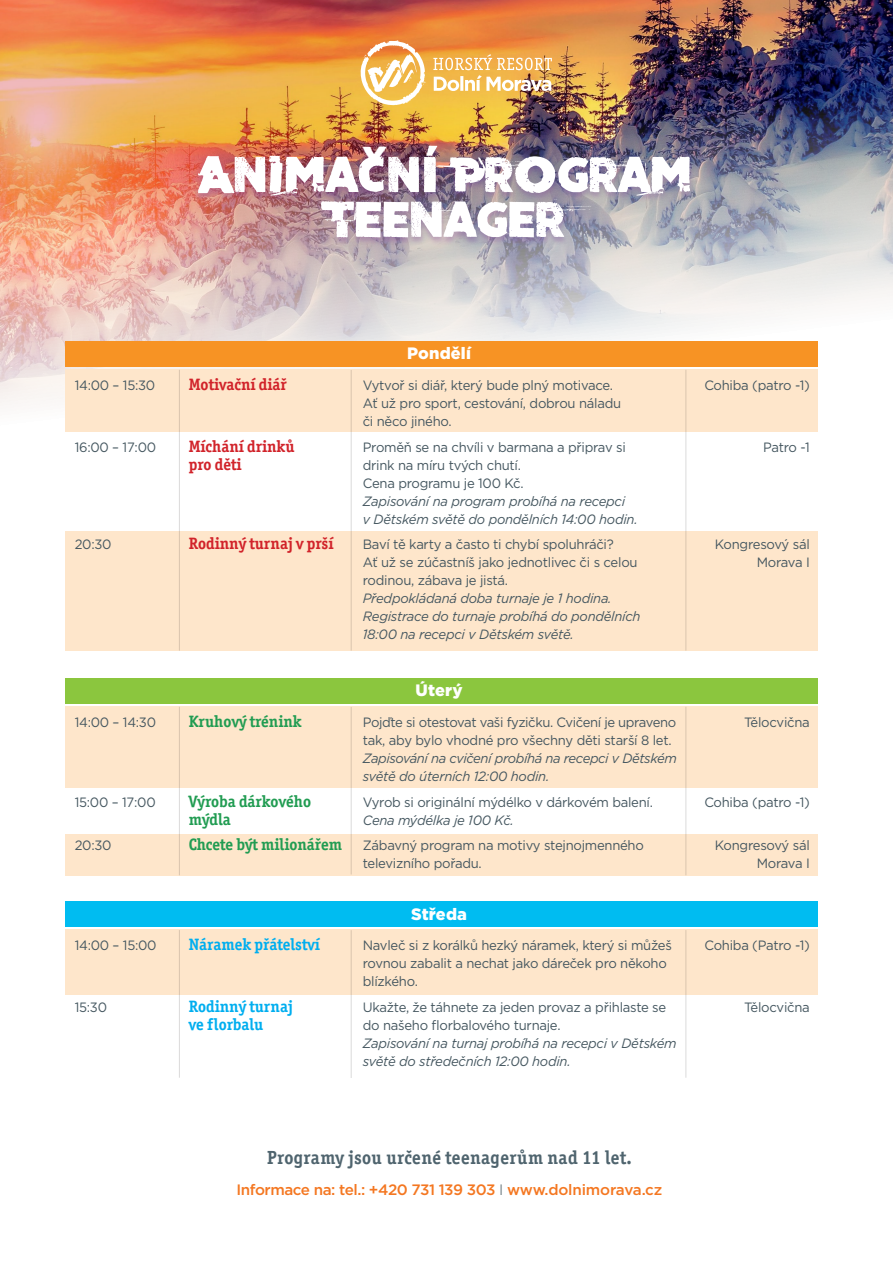
<style>
.page{position:relative;width:893px;height:1263px;background:#fff}
.page>*{position:absolute;margin:0;border:0;box-sizing:border-box;transform-origin:0 0}
.t1{font:51.9px "Cutthecrap";color:#fff;scale:1.08 1}
.t2{font:19.65px "Cutthecrap";color:#fff;scale:2.18 1}
.t3{font:700 19.05px "Officina Ser Itc TCE";letter-spacing:.02em;color:#4f646e;scale:.95 1}
.t4{font:700 16.5px "Officina Ser Itc TCE";color:#219c52}
.t5{font:700 16.5px "Officina Ser Itc TCE";color:#d1232a}
.t6{font:700 16.5px "Officina Ser Itc TCE";color:#00aeef}
.t7{font:900 16.5px "Gotham";letter-spacing:.01em;color:#fff}
.t8{font:500 15px "Gotham";letter-spacing:-.03em;color:#f47721}
.t9{font:13.5px "Gotham";letter-spacing:-.02em;color:#455760}
.t10{font:italic 13.5px "Gotham";letter-spacing:-.02em;color:#455760}
.s1{font-weight:300;color:#455760}
</style>
<div class="page">
<img style="left:0;top:290px;width:893px;height:233px">
<img style="left:0;top:0;width:893px;height:290px">
<div style="left:193px;top:146px;width:501px;height:100px;background:#864a9d;opacity:.32"></div>
<svg style="left:360px;top:40px;width:67px;height:65px"></svg>
<svg style="left:433px;top:54px;width:119px;height:37px"></svg>
<div style="left:65px;top:369px;width:753px;height:63px;background:#fee6cb"></div>
<div style="left:65px;top:341px;width:753px;height:26px;background:#f79324"></div>
<div style="left:65px;top:531px;width:753px;height:120px;background:#fee6cb"></div>
<hr style="left:179px;top:370px;width:1px;height:281px;background:#231f20">
<hr style="left:351px;top:370px;width:1px;height:281px;background:#231f20">
<hr style="left:685px;top:370px;width:1px;height:281px;background:#231f20">
<div style="left:65px;top:706px;width:753px;height:82px;background:#fee6cb"></div>
<div style="left:65px;top:678px;width:753px;height:25px;background:#8bc63e"></div>
<div style="left:65px;top:835px;width:753px;height:41px;background:#fee6cb"></div>
<hr style="left:179px;top:707px;width:1px;height:168px;background:#231f20">
<hr style="left:351px;top:707px;width:1px;height:167px;background:#231f20">
<hr style="left:685px;top:707px;width:1px;height:168px;background:#231f20">
<div style="left:65px;top:929px;width:753px;height:66px;background:#fee6cb"></div>
<div style="left:65px;top:901px;width:753px;height:26px;background:#00bcf1"></div>
<hr style="left:179px;top:930px;width:1px;height:148px;background:#231f20">
<hr style="left:351px;top:930px;width:1px;height:148px;background:#231f20">
<hr style="left:685px;top:930px;width:1px;height:148px;background:#231f20">
<p class="t1" style="left:198px;top:145px;width:458px">ANIMACČNÍ PROGRAM</p>
<p class="t1" style="left:325px;top:190px;width:248px">TEENAGER</p>
<p class="t2" style="left:362px;top:142px;width:13px">V</p>
<p class="t7" style="left:407px;top:342px;width:65px">Pondělí</p>
<p class="t9" style="left:75px;top:377px;width:82px">14:00 – 15:30</p>
<p class="t5" style="left:189px;top:374px;width:100px">Motivační diář</p>
<p class="t9" style="left:363px;top:377px;width:252px">Vytvoř si diář, který bude plný motivace.</p>
<p class="t9" style="left:704px;top:377px;width:107px">Cohiba (patro -1)</p>
<p class="t9" style="left:363px;top:395px;width:260px">Ať už pro sport, cestování, dobrou náladu</p>
<p class="t9" style="left:363px;top:413px;width:90px">či něco jiného.</p>
<p class="t9" style="left:75px;top:438px;width:83px">16:00 – 17:00</p>
<p class="t5" style="left:189px;top:436px;width:107px">Míchání drinků</p>
<p class="t9" style="left:363px;top:438px;width:265px">Proměň se na chvíli v barmana a připrav si</p>
<p class="t9" style="left:763px;top:438px;width:48px">Patro -1</p>
<p class="t5" style="left:189px;top:454px;width:54px">pro děti</p>
<p class="t9" style="left:363px;top:456px;width:160px">drink na míru tvých chutí.</p>
<p class="t9" style="left:363px;top:474px;width:162px">Cena programu je 100 Kč.</p>
<p class="t10" style="left:363px;top:492px;width:264px">Zapisování na program probíhá na recepci</p>
<p class="t10" style="left:363px;top:510px;width:276px">v Dětském světě do pondělních 14:00 hodin.</p>
<p class="t9" style="left:75px;top:536px;width:38px">20:30</p>
<p class="t5" style="left:189px;top:533px;width:146px">Rodinný turnaj v prší</p>
<p class="t9" style="left:363px;top:536px;width:253px">Baví tě karty a často ti chybí spoluhráči?</p>
<p class="t9" style="left:715px;top:536px;width:96px">Kongresový sál</p>
<p class="t9" style="left:363px;top:554px;width:276px">Ať už se zúčastníš jako jednotlivec či s celou</p>
<p class="t9" style="left:757px;top:554px;width:54px">Morava I</p>
<p class="t9" style="left:363px;top:572px;width:147px">rodinou, zábava je jistá.</p>
<p class="t10" style="left:363px;top:590px;width:250px">Předpokládaná doba turnaje je 1 hodina.</p>
<p class="t10" style="left:363px;top:608px;width:279px">Registrace do turnaje probíhá do pondělních</p>
<p class="t10" style="left:363px;top:626px;width:212px">18:00 na recepci v Dětském světě.</p>
<p class="t7" style="left:416px;top:679px;width:48px">Úterý</p>
<p class="t9" style="left:75px;top:713px;width:83px">14:00 – 14:30</p>
<p class="t4" style="left:189px;top:711px;width:115px">Kruhový trénink</p>
<p class="t9" style="left:363px;top:713px;width:315px">Pojďte si otestovat vaši fyzičku. Cvičení je upraveno</p>
<p class="t9" style="left:744px;top:713px;width:67px">Tělocvična</p>
<p class="t9" style="left:363px;top:731px;width:310px">tak, aby bylo vhodné pro všechny děti starší 8 let.</p>
<p class="t10" style="left:363px;top:749px;width:316px">Zapisování na cvičení probíhá na recepci v Dětském</p>
<p class="t10" style="left:363px;top:767px;width:188px">světě do úterních 12:00 hodin.</p>
<p class="t9" style="left:75px;top:793px;width:82px">15:00 – 17:00</p>
<p class="t4" style="left:189px;top:791px;width:124px">Výroba dárkového</p>
<p class="t9" style="left:363px;top:793px;width:292px">Vyrob si originální mýdélko v dárkovém balení.</p>
<p class="t9" style="left:704px;top:793px;width:107px">Cohiba (patro -1)</p>
<p class="t4" style="left:189px;top:809px;width:44px">mýdla</p>
<p class="t10" style="left:363px;top:811px;width:153px">Cena mýdélka je 100 Kč.</p>
<p class="t9" style="left:75px;top:836px;width:38px">20:30</p>
<p class="t4" style="left:189px;top:834px;width:155px">Chcete být milionářem</p>
<p class="t9" style="left:363px;top:836px;width:283px">Zábavný program na motivy stejnojmenného</p>
<p class="t9" style="left:715px;top:836px;width:96px">Kongresový sál</p>
<p class="t9" style="left:363px;top:854px;width:121px">televizního pořadu.</p>
<p class="t9" style="left:757px;top:854px;width:54px">Morava I</p>
<p class="t7" style="left:411px;top:902px;width:57px">Středa</p>
<p class="t9" style="left:75px;top:937px;width:83px">14:00 – 15:00</p>
<p class="t6" style="left:189px;top:934px;width:133px">Náramek přátelství</p>
<p class="t9" style="left:363px;top:937px;width:311px">Navleč si z korálků hezký náramek, který si můžeš</p>
<p class="t9" style="left:704px;top:937px;width:107px">Cohiba (Patro -1)</p>
<p class="t9" style="left:363px;top:955px;width:306px">rovnou zabalit a nechat jako dáreček pro někoho</p>
<p class="t9" style="left:363px;top:973px;width:57px">blízkého.</p>
<p class="t9" style="left:75px;top:998px;width:34px">15:30</p>
<p class="t6" style="left:189px;top:996px;width:105px">Rodinný turnaj</p>
<p class="t9" style="left:363px;top:998px;width:305px">Ukažte, že táhnete za jeden provaz a přihlaste se</p>
<p class="t9" style="left:744px;top:998px;width:67px">Tělocvična</p>
<p class="t6" style="left:189px;top:1014px;width:76px">ve florbalu</p>
<p class="t9" style="left:363px;top:1016px;width:199px">do našeho florbalového turnaje.</p>
<p class="t10" style="left:363px;top:1034px;width:315px">Zapisování na turnaj probíhá na recepci v Dětském</p>
<p class="t10" style="left:363px;top:1052px;width:209px">světě do středečních 12:00 hodin.</p>
<p class="t3" style="left:267px;top:1146px;width:386px">Programy jsou určené teenagerům nad 11 let.</p>
<p class="t8" style="left:237px;top:1179px;width:427px">Informace na: tel.: +420 731 139 303 <span class="s1">I</span> www.dolnimorava.cz</p>
</div>
